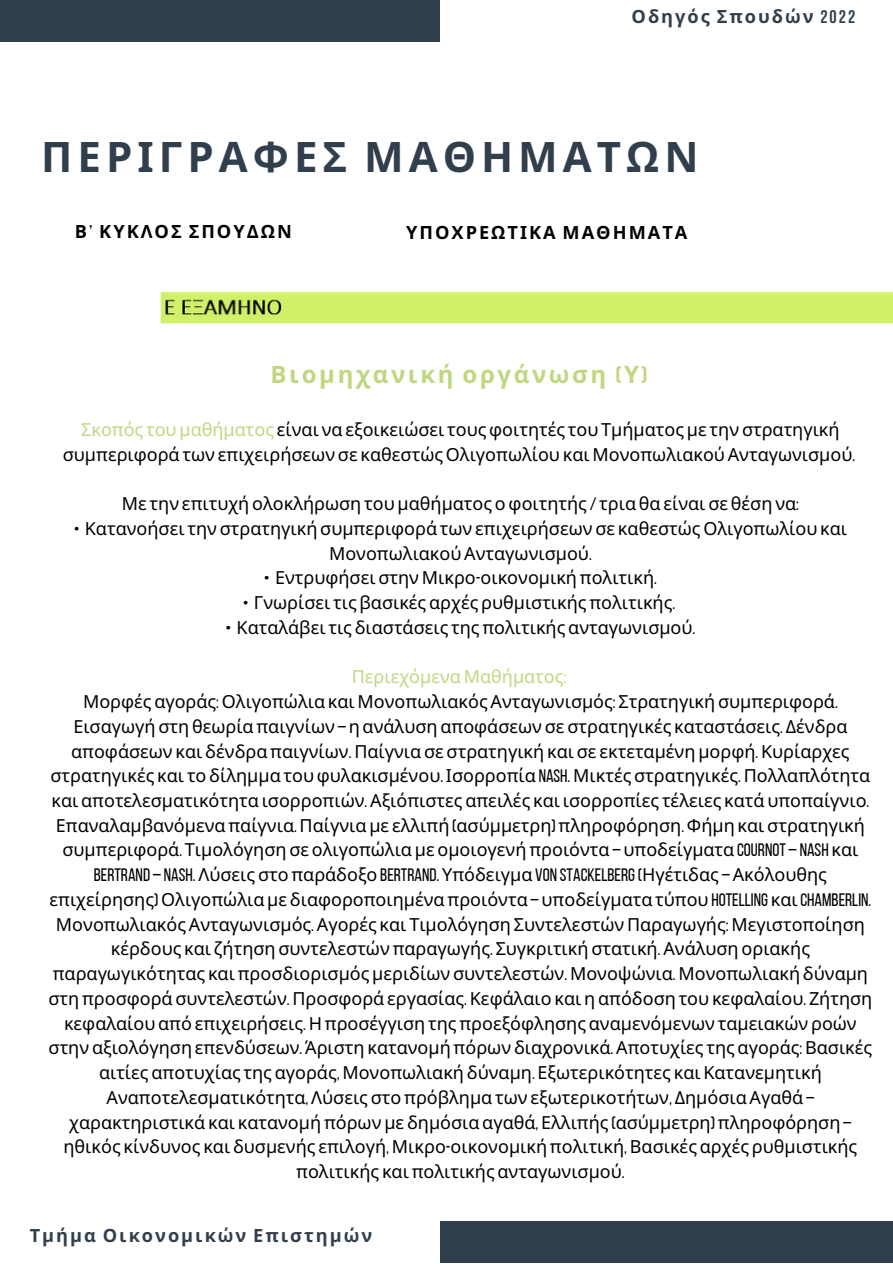
<style>
.page{position:relative;width:893px;height:1264px;background:#fff}
.page>*{position:absolute;margin:0;border:0;box-sizing:border-box;transform-origin:0 0}
.t1{font:700 42px "Noto Sans";letter-spacing:.12em;color:#313f4c}
.t2{font:700 24px "Noto Sans";letter-spacing:.11em;color:#bfd880}
.t3{font:700 18.15px "Noto Sans";letter-spacing:.11em;color:#313f4c}
.t4{font:700 18.15px "Noto Sans";letter-spacing:.11em;color:#000}
.t5{font:18px/24.8px "Noto Sans";color:#000;text-align:center}
.s1{font-family:"Bebas Neue"}
.s2{color:#bfd880}
.s3{font-family:"Bebas Neue";color:#bfd880}
</style>
<div class="page">
<div style="left:0;top:0;width:439px;height:42px;background:#313f4c"></div>
<div style="left:440px;top:1220px;width:452px;height:42px;background:#313f4c"></div>
<img style="left:160px;top:291px;width:732px;height:33px">
<p class="t3" style="left:631px;top:4px;width:225px">Οδηγός Σπουδών <span class="s1">2022</span></p>
<h1 class="t1" style="left:41px;top:127px;width:658px">ΠΕΡΙΓΡΑΦΕΣ ΜΑΘΗΜΑΤΩΝ</h1>
<p class="t4" style="left:75px;top:218px;width:218px">Β<span class="s1">’</span> ΚΥΚΛΟΣ ΣΠΟΥΔΩΝ</p>
<p class="t4" style="left:406px;top:220px;width:282px">ΥΠΟΧΡΕΩΤΙΚΑ ΜΑΘΗΜΑΤΑ</p>
<h2 class="t2" style="left:270px;top:357px;width:378px">Βιομηχανική οργάνωση <span class="s1">(</span>Υ<span class="s1">)</span></h2>
<p class="t5" style="left:63px;top:416px;width:793px"><span class="s2">Σκοπός του μαθήματος</span> είναι να εξοικειώσει τους φοιτητές του Τμήματοςμε την στρατηγική συμπεριφορά των επιχειρήσεων σε καθεστώςΟλιγοπωλίου και ΜονοπωλιακούΑνταγωνισμού<span class="s1">.</span></p>
<p class="t5" style="left:122px;top:490px;width:678px">Με την επιτυχή ολοκλήρωση του μαθήματος ο φοιτητής <span class="s1">/</span> τρια θα είναι σε θέση να<span class="s1">:</span></p>
<p class="t5" style="left:74px;top:515px;width:774px"><span class="s1">•</span> Κατανοήσει την στρατηγική συμπεριφορά των επιχειρήσεων σε καθεστώς Ολιγοπωλίου και<br>Μονοπωλιακού Ανταγωνισμού<span class="s1">.</span></p>
<p class="t5" style="left:264px;top:565px;width:394px"><span class="s1">•</span> Εντρυφήσει στην Μικρο<span class="s1">-</span>οικονομική πολιτική<span class="s1">.</span></p>
<p class="t5" style="left:243px;top:589px;width:434px"><span class="s1">•</span> Γνωρίσει τις βασικές αρχές ρυθμιστικής πολιτικής<span class="s1">.</span></p>
<p class="t5" style="left:225px;top:614px;width:471px"><span class="s1">•</span> Καταλάβει τις διαστάσεις της πολιτικής ανταγωνισμού<span class="s1">.</span></p>
<p class="t5" style="left:48px;top:664px;width:825px"><span class="s2">Περιεχόμενα Μαθήματος</span><span class="s3">:<br></span>Μορφές αγοράς<span class="s1">:</span>Ολιγοπώλια και Μονοπωλιακός Ανταγωνισμός<span class="s1">:</span> Στρατηγική συμπεριφορά<span class="s1">.<br></span>Εισαγωγή στη θεωρία παιγνίων <span class="s1">–</span> η ανάλυση αποφάσεων σε στρατηγικές καταστάσεις<span class="s1">.</span> Δένδρα αποφάσεων και δένδρα παιγνίων<span class="s1">.</span> Παίγνια σε στρατηγική και σε εκτεταμένη μορφή<span class="s1">.</span> Κυρίαρχες στρατηγικές και το δίλημμα του φυλακισμένου<span class="s1">.</span> Ισορροπία <span class="s1">NASH.</span> Μικτές στρατηγικές<span class="s1">.</span> Πολλαπλότητα και αποτελεσματικότητα ισορροπιών<span class="s1">.</span>Αξιόπιστες απειλές και ισορροπίες τέλειες κατά υποπαίγνιο<span class="s1">.<br></span>Επαναλαμβανόμενα παίγνια<span class="s1">.</span> Παίγνια με ελλιπή <span class="s1">(</span>ασύμμετρη<span class="s1">)</span> πληροφόρηση<span class="s1">.</span> Φήμη και στρατηγική συμπεριφορά<span class="s1">.</span> Τιμολόγηση σε ολιγοπώλια με ομοιογενή προιόντα <span class="s1">–</span> υποδείγματα <span class="s1">COURNOT – NASH</span> και <span class="s1">BERTRAND – NASH.</span> Λύσεις στο παράδοξο <span class="s1">BERTRAND.</span> Υπόδειγμα <span class="s1">VON STACKELBERG(</span>Ηγέτιδας <span class="s1">–</span>Ακόλουθης επιχείρησης<span class="s1">)</span>Ολιγοπώλια με διαφοροποιημένα προιόντα <span class="s1">–</span> υποδείγματα τύπου <span class="s1">HOTELLING</span> και <span class="s1">CHAMBERLIN.<br></span>ΜονοπωλιακόςΑνταγωνισμός<span class="s1">.</span> Αγορές και Τιμολόγηση Συντελεστών Παραγωγής<span class="s1">:</span> Μεγιστοποίηση κέρδους και ζήτηση συντελεστών παραγωγής<span class="s1">.</span> Συγκριτική στατική<span class="s1">.</span> Ανάλυση οριακής παραγωγικότητας και προσδιορισμός μεριδίων συντελεστών<span class="s1">.</span> Μονοψώνια<span class="s1">.</span> Μονοπωλιακή δύναμη στη προσφορά συντελεστών<span class="s1">.</span> Προσφορά εργασίας<span class="s1">.</span> Κεφάλαιο και η απόδοση του κεφαλαίου<span class="s1">.</span> Ζήτηση κεφαλαίου από επιχειρήσεις<span class="s1">.</span> Η προσέγγιση της προεξόφλησης αναμενόμενων ταμειακών ροών στην αξιολόγηση επενδύσεων<span class="s1">.</span>Άριστη κατανομή πόρων διαχρονικά<span class="s1">.</span> Αποτυχίες της αγοράς<span class="s1">:</span> Βασικές αιτίες αποτυχίας της αγοράς<span class="s1">,</span> Μονοπωλιακή δύναμη<span class="s1">.</span> Εξωτερικότητες και Κατανεμητική Αναποτελεσματικότητα<span class="s1">,</span> Λύσεις στο πρόβλημα των εξωτερικοτήτων<span class="s1">,</span> ΔημόσιαΑγαθά <span class="s1">– </span>χαρακτηριστικά και κατανομή πόρων με δημόσια αγαθά<span class="s1">,</span> Ελλιπής <span class="s1">(</span>ασύμμετρη<span class="s1">)</span> πληροφόρηση <span class="s1">– </span>ηθικός κίνδυνος και δυσμενής επιλογή<span class="s1">,</span> Μικρο<span class="s1">-</span>οικονομική πολιτική<span class="s1">,</span>Βασικές αρχές ρυθμιστικής πολιτικής και πολιτικής ανταγωνισμού<span class="s1">.</span></p>
<p class="t3" style="left:30px;top:1222px;width:344px">Τμήμα Οικονομικών Επιστημών</p>
</div>
